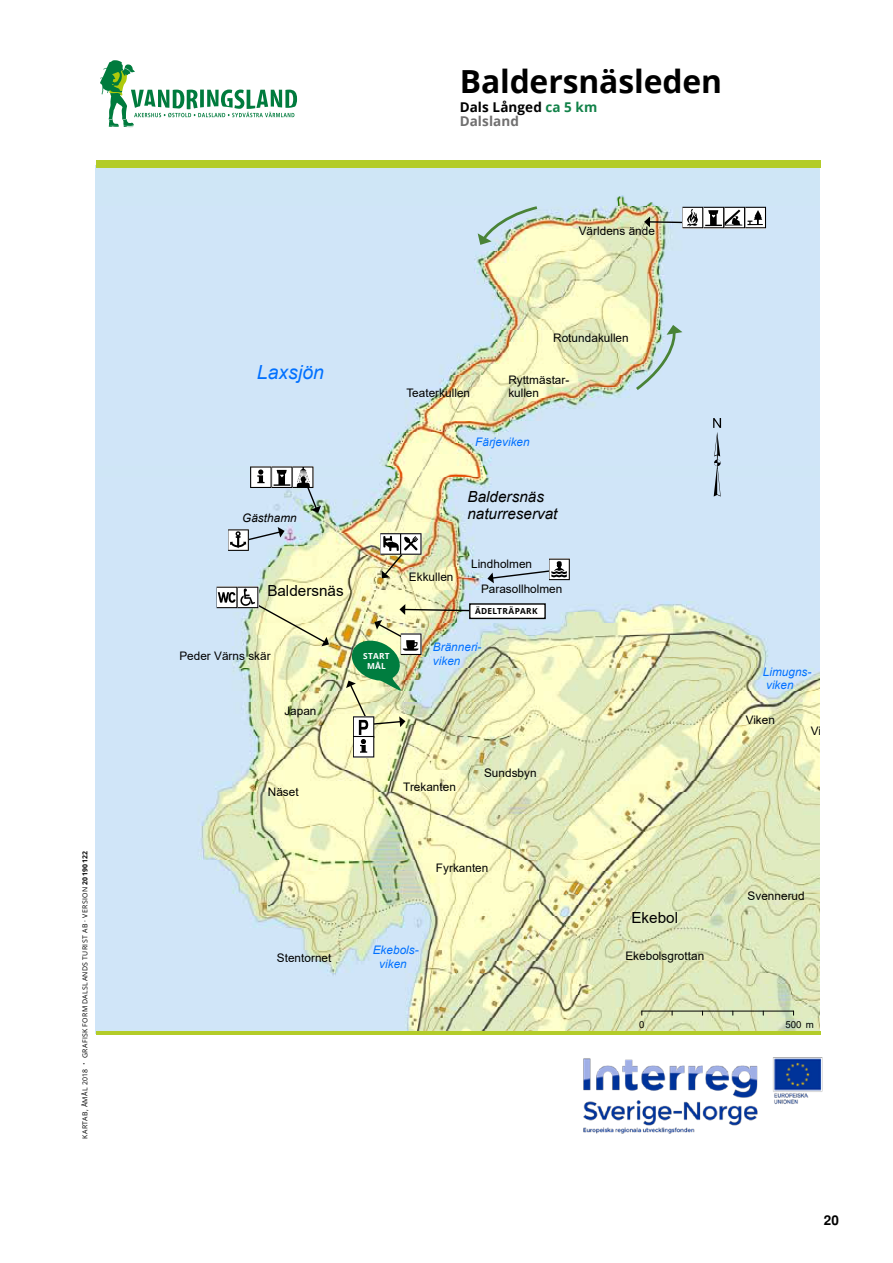
<style>
.page{position:relative;width:893px;height:1263px;background:#fff}
.page>*{position:absolute;margin:0;border:0;box-sizing:border-box;transform-origin:0 0}
.t1{font:700 31.8px "Open Sans";letter-spacing:-.005em;color:#000}
.t2{font:italic 19.35px "Arial";color:#0070ff}
.t3{font:italic 15.3px/17.7px "Arial";color:#000}
.t4{font:15.3px "Arial";color:#000}
.t5{font:700 13.5px/14.5px "Open Sans";letter-spacing:.01em;color:#000}
.t6{font:700 13.5px "Helvetica";color:#000}
.t7{font:11.7px/13.6px "Arial";color:#000}
.t8{font:italic 11.7px/13.6px "Arial";color:#0070ff}
.t9{font:italic 11.7px "Arial";color:#000}
.t10{font:9.6px "Arial";color:#000}
.t11{font:700 8.25px "Open Sans";letter-spacing:.05em;color:#000}
.t12{font:700 8.25px/9.8px "Open Sans";letter-spacing:.04em;color:#fff;text-align:center}
.t13{font:6.9px "Open Sans";letter-spacing:.055em;color:#000}
.s1{font-size:9.75px}
.s2{font-weight:700}
.s3{color:#128249}
.s4{color:#706f6f}
</style>
<div class="page">
<img style="left:96px;top:165px;width:724px;height:869px">
<svg style="left:713px;top:418px;width:8px;height:78px"></svg>
<hr style="left:642px;top:1011px;width:151px;height:1px;background:#000">
<svg style="left:100px;top:60px;width:197px;height:68px"></svg>
<img style="left:583px;top:1057px;width:240px;height:77px">
<div style="left:97px;top:160px;width:724px;height:8px;background:#b3cc29"></div>
<hr style="left:97px;top:1031px;width:724px;height:4px;background:#b3cc29">
<svg style="left:421px;top:533px;width:1px;height:22px"></svg>
<svg style="left:380px;top:533px;width:41px;height:45px"></svg>
<svg style="left:487px;top:559px;width:83px;height:24px"></svg>
<svg style="left:644px;top:207px;width:122px;height:21px"></svg>
<div style="left:470px;top:604px;width:75px;height:14px;background:#fff"></div>
<div style="left:469px;top:603px;width:77px;height:16px;border:1px solid #000"></div>
<svg style="left:251px;top:466px;width:70px;height:47px"></svg>
<svg style="left:228px;top:527px;width:57px;height:24px"></svg>
<svg style="left:217px;top:587px;width:112px;height:59px"></svg>
<svg style="left:478px;top:204px;width:62px;height:41px"></svg>
<img style="left:633px;top:325px;width:49px;height:68px">
<img style="left:346px;top:604px;width:139px;height:153px">
<p class="t13" style="left:80px;top:1139px;width:290px;rotate:-90deg">KARTAB, ÅMÅL 2018 <span class="s1">·</span> GRAFISK FORM DALSLANDS TURIST AB · VERSION <span class="s2">20190122</span></p>
<h1 class="t1" style="left:460px;top:59px;width:264px">Baldersnäsleden</h1>
<p class="t5" style="left:460px;top:99px;width:139px">Dals Långed <span class="s3">ca 5 km<br></span><span class="s4">Dalsland</span></p>
<p class="t7" style="left:579px;top:224px;width:78px">Världens ände</p>
<h2 class="t2" style="left:257px;top:359px;width:69px">Laxsjön</h2>
<p class="t9" style="left:242px;top:510px;width:56px">Gästhamn</p>
<h3 class="t4" style="left:267px;top:580px;width:78px">Baldersnäs</h3>
<p class="t7" style="left:179px;top:649px;width:93px">Peder Värns skär</p>
<p class="t7" style="left:284px;top:704px;width:34px">Japan</p>
<p class="t12" style="left:363px;top:651px;width:28px">START<br>MÅL</p>
<p class="t7" style="left:406px;top:385px;width:65px">Teaterkullen</p>
<p class="t7" style="left:553px;top:331px;width:77px">Rotundakullen</p>
<p class="t7" style="left:508px;top:373px;width:63px">Ryttmästar&shy;kullen</p>
<p class="t8" style="left:475px;top:435px;width:56px">Färjeviken</p>
<h3 class="t3" style="left:467px;top:488px;width:91px">Baldersnäs naturreservat</h3>
<p class="t7" style="left:409px;top:570px;width:46px">Ekkullen</p>
<p class="t7" style="left:471px;top:557px;width:62px">Lindholmen</p>
<p class="t7" style="left:481px;top:582px;width:83px">Parasollholmen</p>
<p class="t11" style="left:475px;top:605px;width:64px">ÄDELTRÄPARK</p>
<p class="t8" style="left:433px;top:640px;width:50px">Bränneri&shy;viken</p>
<p class="t7" style="left:268px;top:785px;width:32px">Näset</p>
<p class="t7" style="left:403px;top:780px;width:54px">Trekanten</p>
<p class="t7" style="left:484px;top:766px;width:54px">Sundsbyn</p>
<p class="t8" style="left:763px;top:665px;width:50px">Limugns&shy;viken</p>
<p class="t7" style="left:746px;top:713px;width:31px">Viken</p>
<p class="t7" style="left:277px;top:951px;width:56px">Stentornet</p>
<p class="t7" style="left:436px;top:861px;width:54px">Fyrkanten</p>
<p class="t8" style="left:373px;top:944px;width:47px;text-align:center">Ekebols&shy;viken</p>
<h3 class="t4" style="left:631px;top:907px;width:48px">Ekebol</h3>
<p class="t7" style="left:625px;top:948px;width:80px">Ekebolsgrottan</p>
<p class="t7" style="left:748px;top:889px;width:59px">Svennerud</p>
<p class="t10" style="left:639px;top:1018px;width:7px">0</p>
<p class="t10" style="left:785px;top:1018px;width:30px">500 m</p>
<p class="t6" style="left:824px;top:1212px;width:17px">20</p>
</div>
